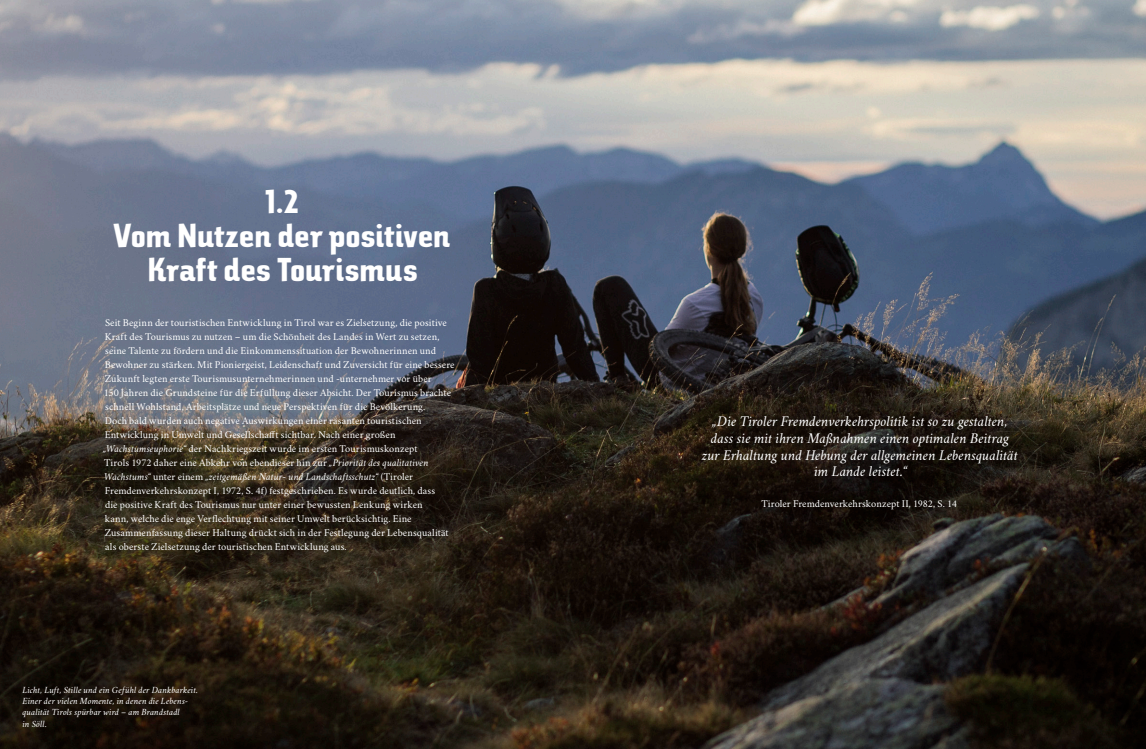
<style>
.page{position:relative;width:1146px;height:749px;background:#fff}
.page>*{position:absolute;margin:0;border:0;box-sizing:border-box;transform-origin:0 0}
.t1{font:33px/33.7px "TW Character Sans Pro";letter-spacing:.005em;color:#fff;text-align:center}
.t2{font:italic 15px/16.8px "Crimson Tirol";letter-spacing:-.005em;color:#fff;text-align:center}
.t3{font:10.5px/14px "Crimson Tirol";letter-spacing:.005em;color:#fff}
.t4{font:italic 9.5px/11.2px "Crimson Tirol";letter-spacing:.005em;color:#fff}
.s1{font-style:italic}
</style>
<div class="page">
<img style="left:0;top:0;width:1145px;height:748px">
<h1 class="t1" style="left:113px;top:184px;width:338px">1.2<br>Vom Nutzen der positiven<br>Kraft des Tourismus</h1>
<p class="t3" style="left:103px;top:314px;width:353px">Seit Beginn der touristischen Entwicklung in Tirol war es Zielsetzung, die positive Kraft des Tourismus zu nutzen – um die Schönheit des Landes in Wert zu setzen, seine Talente zu fördern und die Einkommenssituation der Bewohnerinnen und Bewohner zu stärken. Mit Pioniergeist, Leidenschaft und Zuversicht für eine bessere Zukunft legten erste Tourismusunternehmerinnen und -unternehmer vor über<br>150 Jahren die Grundsteine für die Erfüllung dieser Absicht. Der Tourismus brachte schnell Wohlstand, Arbeitsplätze und neue Perspektiven für die Bevölkerung.<br>Doch bald wurden auch negative Auswirkungen einer rasanten touristischen Entwicklung in Umwelt und Gesellschafft sichtbar. Nach einer großen <span class="s1">„Wachstumseuphorie“</span> der Nachkriegszeit wurde im ersten Tourismuskonzept<br>Tirols 1972 daher eine Abkehr von ebendieser hin zur <span class="s1">„Priorität des qualitativen Wachstums“</span> unter einem <span class="s1">„zeitgemäßen Natur- und Landschaftsschutz“</span> (Tiroler Fremdenverkehrskonzept I, 1972, S. 4f) festgeschrieben. Es wurde deutlich, dass<br>die positive Kraft des Tourismus nur unter einer bewussten Lenkung wirken<br>kann, welche die enge Verflechtung mit seiner Umwelt berücksichtig. Eine Zusammenfassung dieser Haltung drückt sich in der Festlegung der Lebensqualität als oberste Zielsetzung der touristischen Entwicklung aus.</p>
<p class="t4" style="left:22px;top:684px;width:177px">Licht, Luft, Stille und ein Gefühl der Dankbarkeit.<br>Einer der vielen Momente, in denen die Lebens&shy;qualität Tirols spürbar wird – am Brandstadl<br>in Söll.</p>
<h2 class="t2" style="left:701px;top:412px;width:317px">„Die Tiroler Fremdenverkehrspolitik ist so zu gestalten, dass sie mit ihren Maßnahmen einen optimalen Beitrag zur Erhaltung und Hebung der allgemeinen Lebensqualität im Lande leistet.“</h2>
<p class="t3" style="left:761px;top:496px;width:197px">Tiroler Fremdenverkehrskonzept II, 1982, S. 14</p>
</div>
